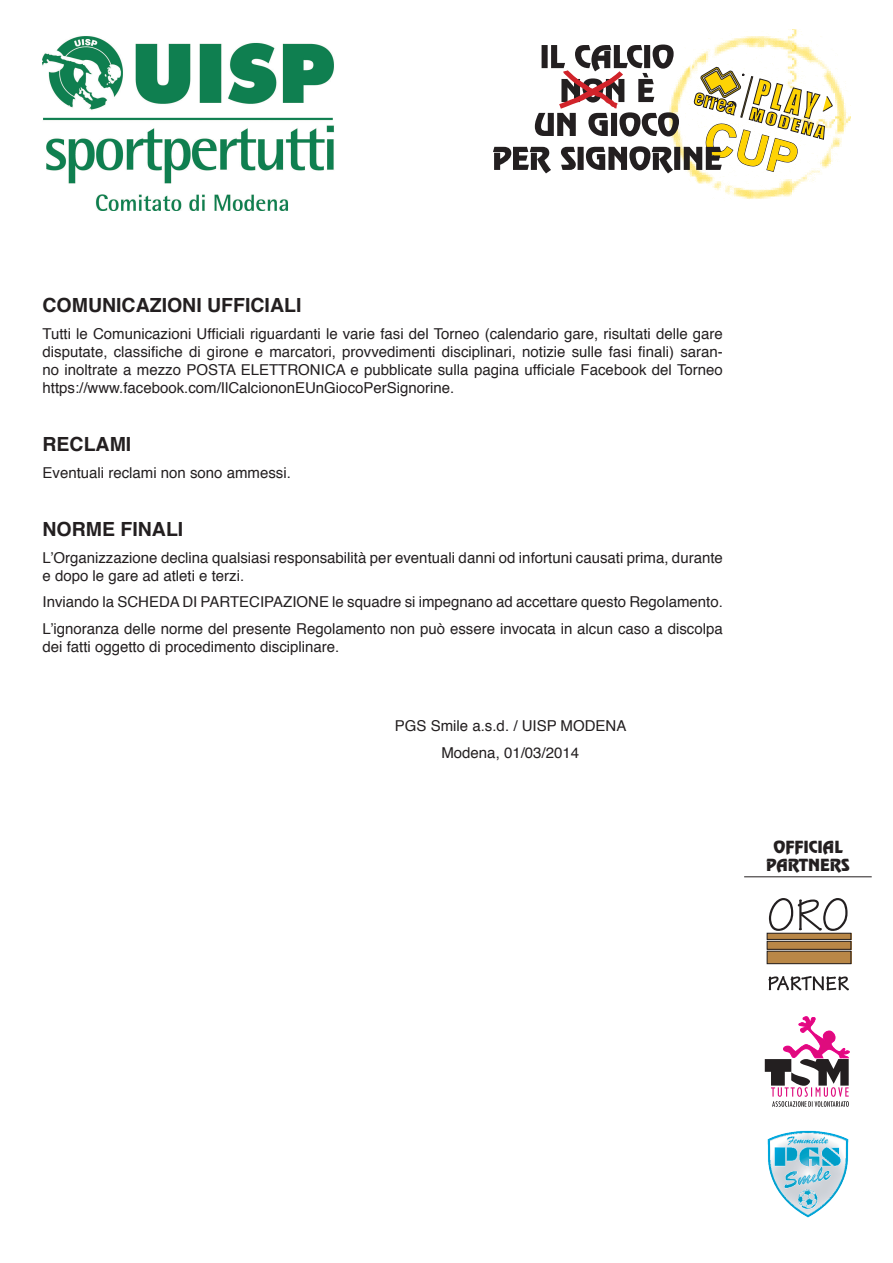
<style>
.page{position:relative;width:893px;height:1263px;background:#fff}
.page>*{position:absolute;margin:0;border:0;box-sizing:border-box;transform-origin:0 0}
.t1{font:700 19.5px "Helvetica";color:#231f20}
.t2{font:15px/18px "Helvetica";color:#231f20}
.t3{font:15px/18px "Revue";color:#231f20;text-align:center}
</style>
<div class="page">
<svg style="left:765px;top:1016px;width:85px;height:91px"></svg>
<img style="left:767px;top:1130px;width:82px;height:88px">
<svg style="left:769px;top:898px;width:78px;height:33px"></svg>
<svg style="left:768px;top:976px;width:81px;height:14px"></svg>
<div style="left:767px;top:933px;width:84px;height:6px;background:#b98747"></div>
<div style="left:767px;top:933px;width:84px;height:7px;border:1px solid #231f20"></div>
<div style="left:767px;top:941px;width:84px;height:8px;background:#b98747"></div>
<div style="left:767px;top:941px;width:84px;height:9px;border:1px solid #231f20"></div>
<div style="left:767px;top:951px;width:84px;height:13px;background:#b98747"></div>
<div style="left:767px;top:951px;width:84px;height:13px;border:1px solid #231f20"></div>
<hr style="left:744px;top:876px;width:128px;height:1px;background:#231f20">
<img style="left:665px;top:29px;width:185px;height:170px">
<img style="left:43px;top:36px;width:291px;height:175px">
<svg style="left:493px;top:45px;width:340px;height:131px"></svg>
<p class="t1" style="left:43px;top:290px;width:260px">COMUNICAZIONI UFFICIALI</p>
<p class="t2" style="left:43px;top:325px;width:682px;text-align:justify">Tutti le Comunicazioni Ufficiali riguardanti le varie fasi del Torneo (calendario gare, risultati delle gare disputate, classifiche di girone e marcatori, provvedimenti disciplinari, notizie sulle fasi finali) saran&shy;no inoltrate a mezzo POSTA ELETTRONICA e pubblicate sulla pagina ufficiale Facebook del Torneo https://www.facebook.com/IlCalciononEUnGiocoPerSignorine.</p>
<p class="t1" style="left:43px;top:429px;width:90px">RECLAMI</p>
<p class="t2" style="left:43px;top:464px;width:250px">Eventuali reclami non sono ammessi.</p>
<p class="t1" style="left:43px;top:513px;width:142px">NORME FINALI</p>
<p class="t2" style="left:43px;top:549px;width:682px">L’Organizzazione declina qualsiasi responsabilità per eventuali danni od infortuni causati prima, durante e dopo le gare ad atleti e terzi.</p>
<p class="t2" style="left:43px;top:593px;width:682px">Inviando la SCHEDA DI PARTECIPAZIONE le squadre si impegnano ad accettare questo Regolamento.</p>
<p class="t2" style="left:43px;top:620px;width:682px">L’ignoranza delle norme del presente Regolamento non può essere invocata in alcun caso a discolpa dei fatti oggetto di procedimento disciplinare.</p>
<p class="t2" style="left:395px;top:717px;width:233px">PGS Smile a.s.d. / UISP MODENA</p>
<p class="t2" style="left:441px;top:744px;width:139px">Modena, 01/03/2014</p>
<p class="t3" style="left:766px;top:837px;width:85px">OFFICIAL<br>PARTNERS</p>
</div>
